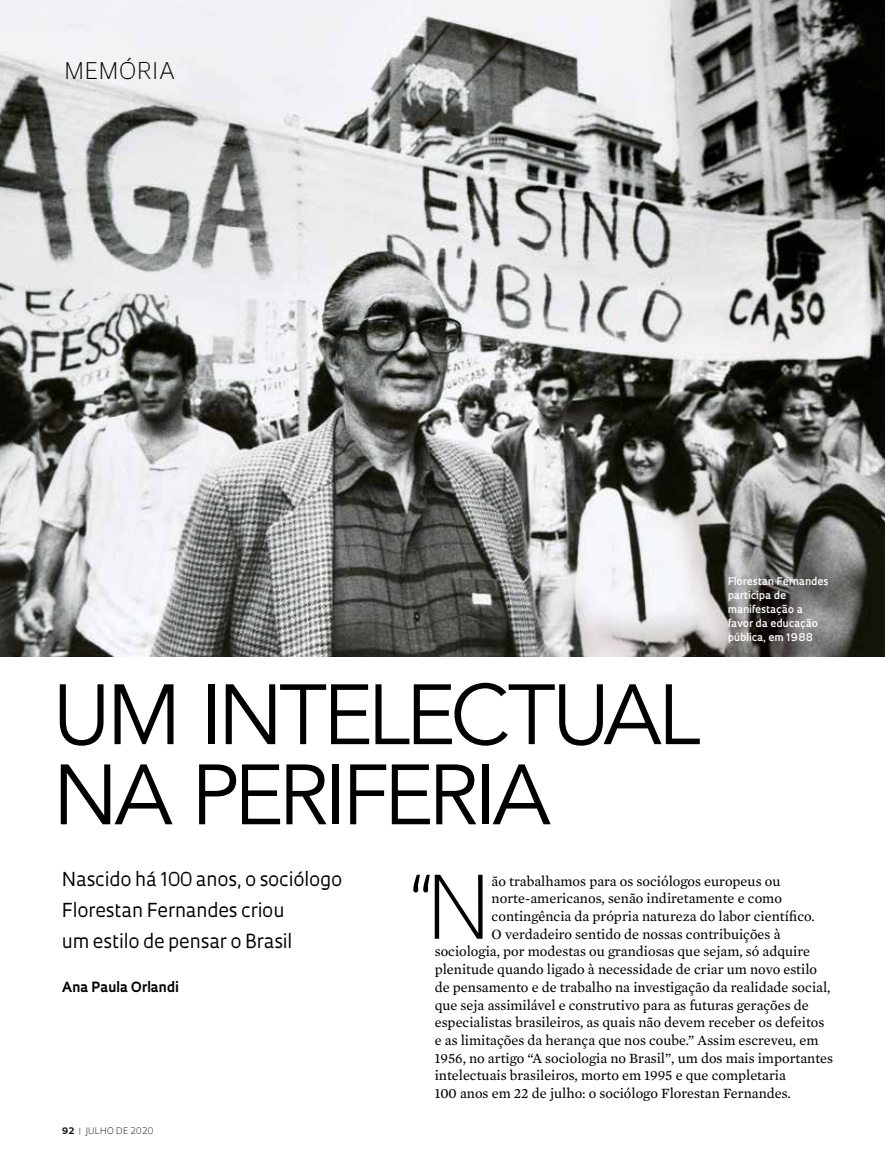
<style>
.page{position:relative;width:885px;height:1169px;background:#fff}
.page>*{position:absolute;margin:0;border:0;box-sizing:border-box;transform-origin:0 0}
.t1{font:300 84.9px "Oculum";color:#000}
.t2{font:84.45px/80.1px "Avenir";letter-spacing:-.055em;color:#000}
.t3{font:300 22.35px "Oculum";letter-spacing:.03em;color:#000}
.t4{font:18.75px/30.9px "Oculum";letter-spacing:-.01em;color:#000}
.t5{font:14.4px "Mercury Text G2";color:#000}
.t6{font:700 13.65px "Oculum";letter-spacing:-.005em;color:#000}
.t7{font:600 10.35px/14.1px "Oculum";color:#fff}
.t8{font:300 8.7px "Oculum";letter-spacing:.01em;color:#000}
.s1{font-weight:700}
.s2{font-weight:700;color:#939598}
</style>
<div class="page">
<img style="left:0;top:0;width:885px;height:656px">
<h3 class="t3" style="left:65px;top:56px;width:112px">MEMÓRIA</h3>
<h2 class="t2" style="left:53px;top:677px;width:649px">UM INTELECTUAL<br>NA PERIFERIA</h2>
<p class="t7" style="left:728px;top:573px;width:102px">Florestan Fernandes participa de manifestação a favor da educação pública, em 1988</p>
<h3 class="t4" style="left:62px;top:862px;width:282px">Nascido há 100 anos, o sociólogo<br>Florestan Fernandes criou<br>um estilo de pensar o Brasil</h3>
<p class="t6" style="left:62px;top:977px;width:118px">Ana Paula Orlandi</p>
<p class="t8" style="left:62px;top:1124px;width:93px"><span class="s1">92</span> <span class="s2">|</span> JULHO DE 2020</p>
<h1 class="t1" style="left:406px;top:849px;width:38px">“</h1>
<h1 class="t1" style="left:426px;top:849px;width:67px">N</h1>
<p class="t5" style="left:492px;top:870px;width:290px">ão trabalhamos para os sociólogos europeus ou</p>
<p class="t5" style="left:492px;top:888px;width:292px">norte-americanos, senão indiretamente e como</p>
<p class="t5" style="left:492px;top:905px;width:325px">contingência da própria natureza do labor científico.</p>
<p class="t5" style="left:492px;top:923px;width:290px">O verdadeiro sentido de nossas contribuições à</p>
<p class="t5" style="left:435px;top:941px;width:377px">sociologia, por modestas ou grandiosas que sejam, só adquire</p>
<p class="t5" style="left:435px;top:959px;width:384px">plenitude quando ligado à necessidade de criar um novo estilo</p>
<p class="t5" style="left:435px;top:976px;width:397px">de pensamento e de trabalho na investigação da realidade social,</p>
<p class="t5" style="left:435px;top:994px;width:376px">que seja assimilável e construtivo para as futuras gerações de</p>
<p class="t5" style="left:435px;top:1012px;width:391px">especialistas brasileiros, as quais não devem receber os defeitos</p>
<p class="t5" style="left:435px;top:1029px;width:385px">e as limitações da herança que nos coube.” Assim escreveu, em</p>
<p class="t5" style="left:435px;top:1047px;width:400px">1956, no artigo “A sociologia no Brasil”, um dos mais importantes</p>
<p class="t5" style="left:435px;top:1065px;width:353px">intelectuais brasileiros, morto em 1995 e que completaria</p>
<p class="t5" style="left:435px;top:1082px;width:358px">100 anos em 22 de julho: o sociólogo Florestan Fernandes.</p>
</div>
